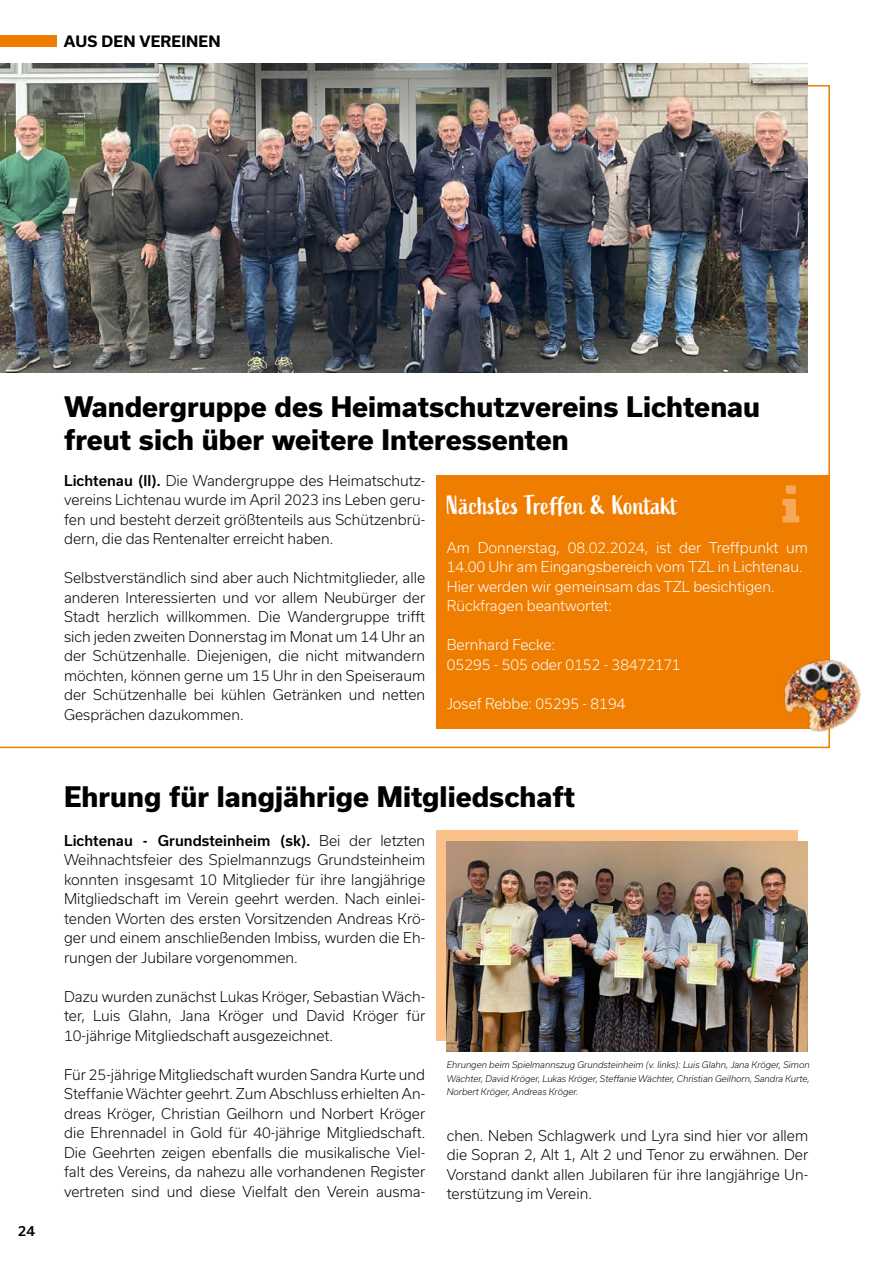
<style>
.page{position:relative;width:893px;height:1263px;background:#fff}
.page>*{position:absolute;margin:0;border:0;box-sizing:border-box;transform-origin:0 0}
.t1{font:800 27px/32.4px "Usual";color:#000}
.t2{font:27px "Active";color:#fff}
.t3{font:700 15px "Usual";letter-spacing:.015em;color:#000}
.t4{font:300 14.25px/19.5px "Usual";color:#000;text-align:justify}
.t5{font:300 14.25px/19.5px "Usual";color:#fff}
.t6{font:500 13.5px "Usual";color:#000}
.t7{font:italic 300 8.7px/13.5px "Usual";color:#000;text-align:justify}
.s1{font-weight:500}
</style>
<div class="page">
<div style="left:436px;top:830px;width:361px;height:210px;background:#fac28a"></div>
<svg style="left:0;top:85px;width:830px;height:663px"></svg>
<div style="left:437px;top:475px;width:393px;height:254px;background:#ef7d00"></div>
<div style="left:0;top:36px;width:56px;height:11px;background:#ef7d00"></div>
<img style="left:0;top:64px;width:808px;height:308px">
<img style="left:446px;top:841px;width:362px;height:210px">
<svg style="left:782px;top:485px;width:17px;height:37px"></svg>
<img style="left:756px;top:659px;width:105px;height:90px">
<p class="t3" style="left:64px;top:33px;width:158px">AUS DEN VEREINEN</p>
<p class="t6" style="left:18px;top:1223px;width:19px">24</p>
<h1 class="t1" style="left:64px;top:391px;width:698px">Wandergruppe des Heimatschutzvereins Lichtenau freut sich über weitere Interessenten</h1>
<p class="t4" style="left:64px;top:471px;width:363px"><span class="s1">Lichtenau (ll).</span> Die Wandergruppe des Heimatschutz&shy;vereins Lichtenau wurde im April 2023 ins Leben geru&shy;fen und besteht derzeit größtenteils aus Schützenbrü&shy;dern, die das Rentenalter erreicht haben.</p>
<p class="t4" style="left:64px;top:568px;width:363px">Selbstverständlich sind aber auch Nichtmitglieder, alle anderen Interessierten und vor allem Neubürger der Stadt herzlich willkommen. Die Wandergruppe trifft sich jeden zweiten Donnerstag im Monat um 14 Uhr an der Schützenhalle. Diejenigen, die nicht mitwandern möchten, können gerne um 15 Uhr in den Speiseraum der Schützenhalle bei kühlen Getränken und netten Gesprächen dazukommen.</p>
<h1 class="t2" style="left:446px;top:490px;width:233px">Nächstes Treffen &amp; Kontakt</h1>
<p class="t5" style="left:447px;top:538px;width:363px">Am Donnerstag, 08.02.2024, ist der Treffpunkt um 14.00 Uhr am Eingangsbereich vom TZL in Lichtenau.<br>Hier werden wir gemeinsam das TZL besichtigen.<br>Rückfragen beantwortet:</p>
<p class="t5" style="left:447px;top:635px;width:235px">Bernhard Fecke:<br>05295 - 505 oder 0152 - 38472171</p>
<p class="t5" style="left:447px;top:694px;width:180px">Josef Rebbe: 05295 - 8194</p>
<h1 class="t1" style="left:64px;top:781px;width:513px">Ehrung für langjährige Mitgliedschaft</h1>
<p class="t4" style="left:64px;top:830px;width:363px"><span class="s1">Lichtenau - Grundsteinheim (sk).</span> Bei der letzten Weihnachtsfeier des Spielmannzugs Grundsteinheim konnten insgesamt 10 Mitglieder für ihre langjährige Mitgliedschaft im Verein geehrt werden. Nach einlei&shy;tenden Worten des ersten Vorsitzenden Andreas Krö&shy;ger und einem anschließenden Imbiss, wurden die Eh&shy;rungen der Jubilare vorgenommen.</p>
<p class="t4" style="left:64px;top:986px;width:363px">Dazu wurden zunächst Lukas Kröger, Sebastian Wäch&shy;ter, Luis Glahn, Jana Kröger und David Kröger für 10-jährige Mitgliedschaft ausgezeichnet.</p>
<p class="t4" style="left:64px;top:1064px;width:363px">Für 25-jährige Mitgliedschaft wurden Sandra Kurte und Steffanie Wächter geehrt. Zum Abschluss erhielten An&shy;dreas Kröger, Christian Geilhorn und Norbert Kröger die Ehrennadel in Gold für 40-jährige Mitgliedschaft.<br>Die Geehrten zeigen ebenfalls die musikalische Viel&shy;falt des Vereins, da nahezu alle vorhandenen Register vertreten sind und diese Vielfalt den Verein ausma-</p>
<p class="t7" style="left:447px;top:1058px;width:364px">Ehrungen beim Spielmannszug Grundsteinheim (v. links): Luis Glahn, Jana Kröger, Simon Wächter, David Kröger, Lukas Kröger, Steffanie Wächter, Christian Geilhorn, Sandra Kurte, Norbert Kröger, Andreas Kröger.</p>
<p class="t4" style="left:447px;top:1125px;width:363px">chen. Neben Schlagwerk und Lyra sind hier vor allem die Sopran 2, Alt 1, Alt 2 und Tenor zu erwähnen. Der Vorstand dankt allen Jubilaren für ihre langjährige Un&shy;terstützung im Verein.</p>
</div>
